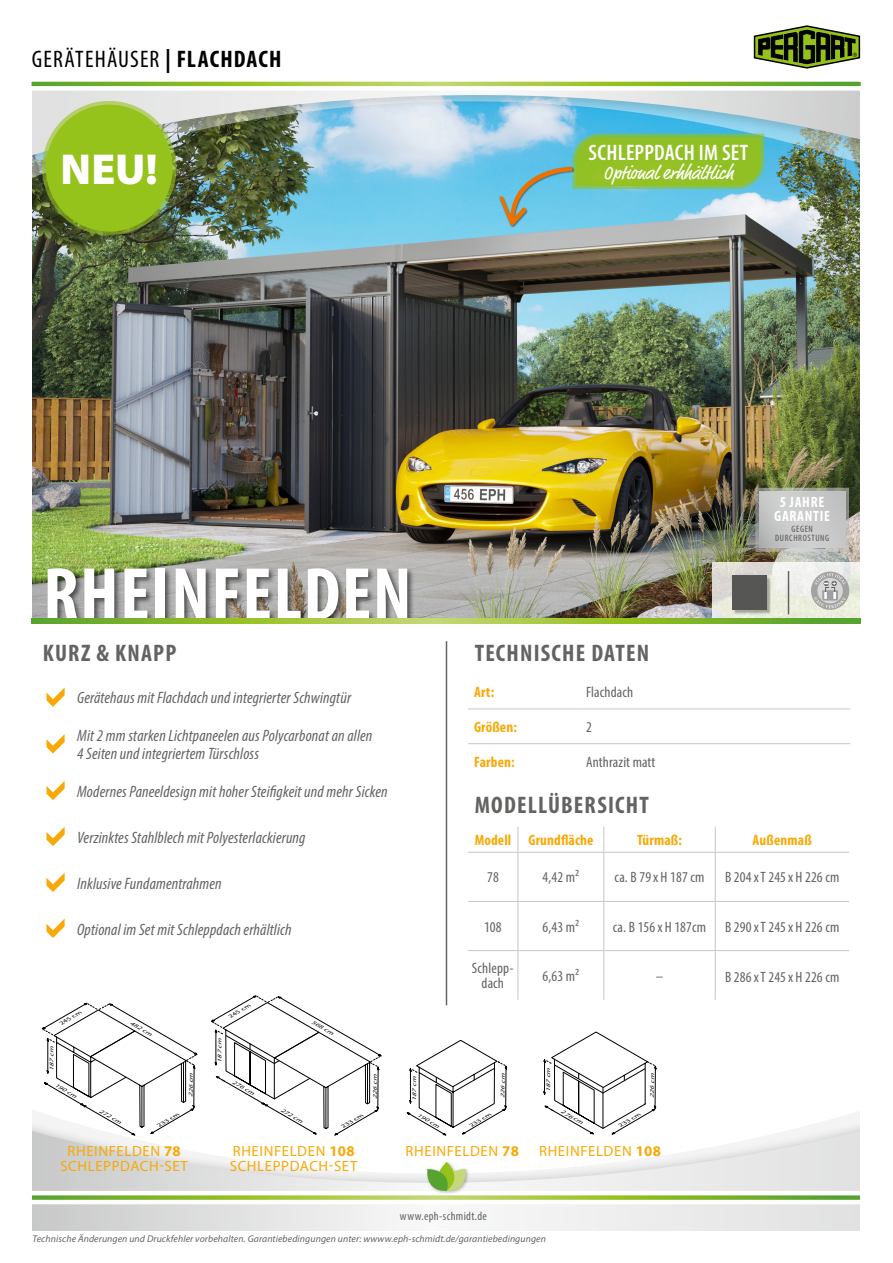
<style>
.page{position:relative;width:893px;height:1263px;background:#fff}
.page>*{position:absolute;margin:0;border:0;box-sizing:border-box;transform-origin:0 0}
.t1{font:700 condensed 75px "Myriad Pro";letter-spacing:.02em;color:#fff}
.t2{font:900 43.5px "Myriad Pro";color:#fff}
.t3{font:700 condensed 24px "Myriad Pro";letter-spacing:.05em;color:#636362}
.t4{font:condensed 24px "Myriad Pro";letter-spacing:.05em;color:#000}
.t5{font:600 condensed 22.5px "Myriad Pro";letter-spacing:.01em;color:#fff}
.t6{font:19.5px "Market Pro";letter-spacing:-.005em;color:#fff}
.t7{font:italic condensed 16.5px/18px "Myriad Pro";letter-spacing:.01em;color:#636362}
.t8{font:condensed 15px/15px "Myriad Pro";letter-spacing:.01em;color:#636362;text-align:center}
.t9{font:700 condensed 15px "Myriad Pro";letter-spacing:.01em;color:#f8a907}
.t10{font:700 condensed 15px/13.5px "Myriad Pro";letter-spacing:.045em;color:#fff;text-align:center}
.t11{font:14.85px/15px "Myriad Pro";letter-spacing:.04em;color:#f8a907}
.t12{font:condensed 12px "Myriad Pro";letter-spacing:.03em;color:#626261}
.t13{font:italic 9.75px "Myriad Pro";letter-spacing:.01em;color:#636362}
.t14{font:condensed 9.3px/9.3px "Myriad Pro";letter-spacing:.07em;color:#565655;text-align:center}
.t15{font:italic 5.4px "Myriad Pro";color:#000;scale:1.42 1}
.s1{font-weight:700}
</style>
<div class="page">
<img style="left:32px;top:225px;width:828px;height:394px">
<svg style="left:32px;top:1106px;width:828px;height:125px"></svg>
<svg style="left:32px;top:1206px;width:828px;height:24px"></svg>
<div style="left:47px;top:567px;width:368px;height:60px;background:#000;opacity:.54"></div>
<img style="left:32px;top:192px;width:828px;height:33px">
<div style="left:13px;top:80px;width:880px;height:112px;background:#000;opacity:.15"></div>
<svg style="left:32px;top:93px;width:829px;height:63px;background:#abc6cd"></svg>
<div style="left:0;top:0;width:32px;height:1263px;background:#fff"></div>
<div style="left:861px;top:0;width:32px;height:1263px;background:#fff"></div>
<hr style="left:446px;top:641px;width:1px;height:364px;background:#636362">
<div style="left:425px;top:1160px;width:45px;height:36px;background:#fff"></div>
<svg style="left:32px;top:1162px;width:828px;height:44px"></svg>
<div style="left:31px;top:621px;width:829px;height:17px;background:#fff"></div>
<hr style="left:468px;top:708px;width:112px;height:1px;background:#c5c6c6">
<hr style="left:580px;top:708px;width:270px;height:1px;background:#c5c6c6">
<hr style="left:468px;top:743px;width:112px;height:1px;background:#c5c6c6">
<hr style="left:580px;top:743px;width:270px;height:1px;background:#c5c6c6">
<svg style="left:31px;top:25px;width:830px;height:68px"></svg>
<svg style="left:46px;top:687px;width:19px;height:20px"></svg>
<svg style="left:46px;top:734px;width:19px;height:19px"></svg>
<svg style="left:46px;top:781px;width:19px;height:19px"></svg>
<svg style="left:46px;top:827px;width:19px;height:19px"></svg>
<svg style="left:46px;top:873px;width:19px;height:19px"></svg>
<svg style="left:46px;top:918px;width:19px;height:20px"></svg>
<svg style="left:712px;top:562px;width:149px;height:57px"></svg>
<hr style="left:788px;top:571px;width:1px;height:43px;background:#636362">
<div style="left:733px;top:577px;width:38px;height:37px;background:#000;opacity:.3"></div>
<div style="left:732px;top:576px;width:34px;height:34px;background:#565655"></div>
<svg style="left:32px;top:619px;width:829px;height:4px;background:#8ebd38"></svg>
<hr style="left:518px;top:853px;width:1px;height:48px;background:#c5c6c6">
<hr style="left:603px;top:853px;width:1px;height:48px;background:#c5c6c6">
<hr style="left:715px;top:853px;width:1px;height:48px;background:#c5c6c6">
<hr style="left:518px;top:902px;width:1px;height:48px;background:#c5c6c6">
<hr style="left:603px;top:902px;width:1px;height:48px;background:#c5c6c6">
<hr style="left:715px;top:902px;width:1px;height:48px;background:#c5c6c6">
<hr style="left:518px;top:951px;width:1px;height:49px;background:#c5c6c6">
<hr style="left:603px;top:951px;width:1px;height:49px;background:#c5c6c6">
<hr style="left:715px;top:951px;width:1px;height:49px;background:#c5c6c6">
<hr style="left:468px;top:852px;width:50px;height:1px;background:#c5c6c6">
<hr style="left:518px;top:852px;width:86px;height:1px;background:#c5c6c6">
<hr style="left:604px;top:852px;width:111px;height:1px;background:#c5c6c6">
<hr style="left:715px;top:852px;width:134px;height:1px;background:#c5c6c6">
<svg style="left:518px;top:827px;width:1px;height:25px"></svg>
<svg style="left:603px;top:827px;width:1px;height:25px"></svg>
<svg style="left:715px;top:827px;width:1px;height:25px"></svg>
<hr style="left:468px;top:901px;width:50px;height:1px;background:#c5c6c6">
<hr style="left:518px;top:901px;width:86px;height:1px;background:#c5c6c6">
<hr style="left:604px;top:901px;width:111px;height:1px;background:#c5c6c6">
<hr style="left:715px;top:901px;width:134px;height:1px;background:#c5c6c6">
<hr style="left:468px;top:950px;width:50px;height:1px;background:#c5c6c6">
<hr style="left:518px;top:950px;width:86px;height:1px;background:#c5c6c6">
<hr style="left:604px;top:950px;width:111px;height:1px;background:#c5c6c6">
<hr style="left:715px;top:950px;width:134px;height:1px;background:#c5c6c6">
<svg style="left:754px;top:486px;width:96px;height:67px;background:#bcbcb9"></svg>
<svg style="left:811px;top:572px;width:38px;height:38px"></svg>
<svg style="left:544px;top:1031px;width:112px;height:103px"></svg>
<svg style="left:407px;top:1040px;width:100px;height:95px"></svg>
<div style="left:46px;top:105px;width:127px;height:126px;background:#96c21c;border-radius:50%"></div>
<div style="left:42px;top:101px;width:134px;height:134px;border:8px solid #96c21c;border-radius:50%"></div>
<svg style="left:211px;top:995px;width:170px;height:140px"></svg>
<svg style="left:42px;top:1003px;width:155px;height:132px"></svg>
<svg style="left:498px;top:132px;width:268px;height:95px;background:#86c396"></svg>
<h3 class="t4" style="left:32px;top:44px;width:251px">GERÄTEHÄUSER <span class="s1">| FLACHDACH</span></h3>
<h2 class="t2" style="left:61px;top:141px;width:99px">NEU!</h2>
<h3 class="t5" style="left:588px;top:139px;width:161px">SCHLEPPDACH IM SET</h3>
<p class="t6" style="left:603px;top:160px;width:132px">Optional erhhältlich</p>
<h1 class="t1" style="left:43px;top:547px;width:370px">RHEINFELDEN</h1>
<h3 class="t3" style="left:43px;top:638px;width:135px">KURZ &amp; KNAPP</h3>
<p class="t7" style="left:77px;top:689px;width:276px">Gerätehaus mit Flachdach und integrierter Schwingtür</p>
<p class="t7" style="left:77px;top:726px;width:297px">Mit 2 mm starken Lichtpaneelen aus Polycarbonat an allen<br>4 Seiten und integriertem Türschloss</p>
<p class="t7" style="left:77px;top:782px;width:312px">Modernes Paneeldesign mit hoher Steifigkeit und mehr Sicken</p>
<p class="t7" style="left:77px;top:828px;width:230px">Verzinktes Stahlblech mit Polyesterlackierung</p>
<p class="t7" style="left:77px;top:874px;width:146px">Inklusive Fundamentrahmen</p>
<p class="t7" style="left:77px;top:920px;width:216px">Optional im Set mit Schleppdach erhältlich</p>
<p class="t15" style="left:59px;top:1020px;width:18px;rotate:-30deg">245 cm</p>
<p class="t15" style="left:132px;top:1019px;width:18px;rotate:30deg">482 cm</p>
<p class="t15" style="left:228px;top:1013px;width:18px;rotate:-30deg">245 cm</p>
<p class="t15" style="left:314px;top:1018px;width:18px;rotate:30deg">568 cm</p>
<h3 class="t3" style="left:475px;top:638px;width:176px">TECHNISCHE DATEN</h3>
<p class="t9" style="left:474px;top:683px;width:22px">Art:</p>
<p class="t8" style="left:586px;top:684px;width:49px">Flachdach</p>
<p class="t9" style="left:474px;top:717px;width:44px">Größen:</p>
<p class="t8" style="left:586px;top:719px;width:7px">2</p>
<p class="t9" style="left:474px;top:752px;width:42px">Farben:</p>
<p class="t8" style="left:586px;top:754px;width:71px">Anthrazit matt</p>
<h3 class="t3" style="left:475px;top:790px;width:176px">MODELLÜBERSICHT</h3>
<p class="t10" style="left:774px;top:495px;width:57px">5 JAHRE<br>GARANTIE</p>
<p class="t14" style="left:775px;top:524px;width:56px">GEGEN<br>DURCHROSTUNG</p>
<p class="t9" style="left:475px;top:831px;width:120px">Modell Grundfläche</p>
<p class="t9" style="left:637px;top:831px;width:46px">Türmaß:</p>
<p class="t9" style="left:753px;top:831px;width:61px">Außenmaß</p>
<p class="t8" style="left:487px;top:870px;width:13px">78</p>
<p class="t8" style="left:543px;top:870px;width:38px">4,42 m²</p>
<p class="t8" style="left:615px;top:870px;width:91px">ca. B 79x H 187 cm</p>
<p class="t8" style="left:725px;top:870px;width:116px">B 204xT 245x H 226 cm</p>
<p class="t8" style="left:484px;top:919px;width:19px">108</p>
<p class="t8" style="left:543px;top:919px;width:38px">6,43 m²</p>
<p class="t8" style="left:613px;top:919px;width:95px">ca. B 156x H 187cm</p>
<p class="t8" style="left:725px;top:919px;width:116px">B 290xT 245x H 226 cm</p>
<p class="t8" style="left:472px;top:961px;width:43px">Schlepp&shy;dach</p>
<p class="t8" style="left:543px;top:968px;width:38px">6,63 m²</p>
<p class="t8" style="left:656px;top:968px;width:9px">–</p>
<p class="t8" style="left:725px;top:969px;width:116px">B 286xT 245x H 226 cm</p>
<p class="t15" style="left:48px;top:1071px;width:21px;rotate:-90deg">187 cm</p>
<p class="t15" style="left:57px;top:1082px;width:18px;rotate:30deg">190 cm</p>
<p class="t15" style="left:102px;top:1107px;width:18px;rotate:30deg">272 cm</p>
<p class="t15" style="left:157px;top:1122px;width:18px;rotate:-30deg">233 cm</p>
<p class="t15" style="left:188px;top:1097px;width:21px;rotate:-90deg">226 cm</p>
<p class="t15" style="left:216px;top:1063px;width:21px;rotate:-90deg">187 cm</p>
<p class="t15" style="left:234px;top:1078px;width:18px;rotate:30deg">276 cm</p>
<p class="t15" style="left:283px;top:1106px;width:18px;rotate:30deg">272 cm</p>
<p class="t15" style="left:341px;top:1124px;width:18px;rotate:-30deg">233 cm</p>
<p class="t15" style="left:372px;top:1099px;width:21px;rotate:-90deg">226 cm</p>
<p class="t15" style="left:411px;top:1101px;width:21px;rotate:-90deg">187 cm</p>
<p class="t15" style="left:499px;top:1098px;width:21px;rotate:-90deg">226 cm</p>
<p class="t15" style="left:469px;top:1122px;width:18px;rotate:-30deg">233 cm</p>
<p class="t15" style="left:419px;top:1111px;width:18px;rotate:30deg">190 cm</p>
<p class="t15" style="left:545px;top:1092px;width:21px;rotate:-90deg">187 cm</p>
<p class="t15" style="left:649px;top:1098px;width:21px;rotate:-90deg">226 cm</p>
<p class="t15" style="left:563px;top:1108px;width:18px;rotate:30deg">276 cm</p>
<p class="t15" style="left:618px;top:1123px;width:18px;rotate:-30deg">233 cm</p>
<p class="t11" style="left:68px;top:1143px;width:115px">RHEINFELDEN <span class="s1">78</span></p>
<p class="t11" style="left:406px;top:1143px;width:115px">RHEINFELDEN <span class="s1">78</span></p>
<p class="t11" style="left:60px;top:1158px;width:129px">SCHLEPPDACH-SET</p>
<p class="t11" style="left:230px;top:1143px;width:129px">RHEINFELDEN <span class="s1">108<br></span>SCHLEPPDACH-SET</p>
<p class="t11" style="left:539px;top:1143px;width:123px">RHEINFELDEN <span class="s1">108</span></p>
<p class="t12" style="left:400px;top:1209px;width:88px">www.eph-schmidt.de</p>
<p class="t13" style="left:33px;top:1233px;width:515px">Technische Änderungen und Druckfehler vorbehalten. Garantiebedingungen unter: wwww.eph-schmidt.de/garantiebedingungen</p>
</div>
